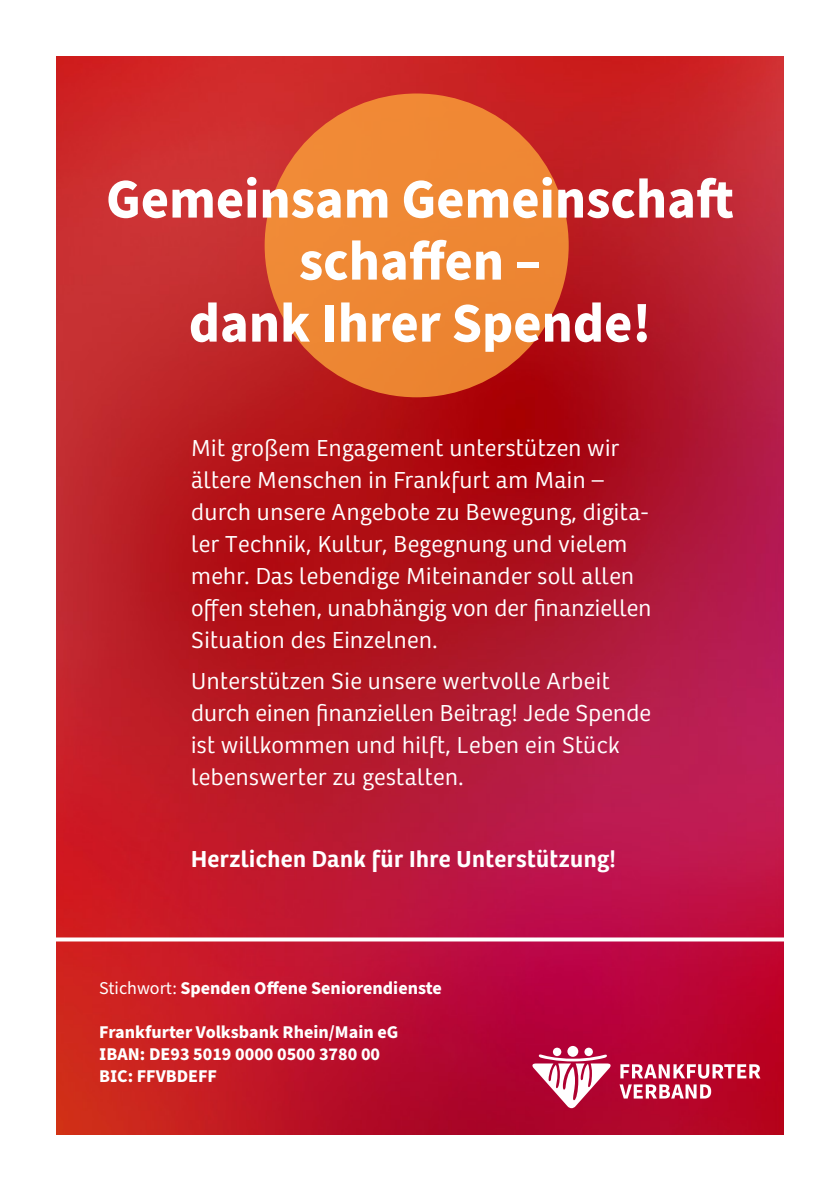
<style>
.page{position:relative;width:840px;height:1191px;background:#fff}
.page>*{position:absolute;margin:0;border:0;box-sizing:border-box;transform-origin:0 0}
.t1{font:700 56px/62px "Source Sans Pro";color:#fff;text-align:center}
.t2{font:300 24px/32px "Bree";letter-spacing:.02em;color:#fff}
.t3{font:600 24px "Bree";letter-spacing:.02em;color:#fff}
.t4{font:700 18px/22px "Source Sans Pro";color:#fff}
.s1{font-weight:400}
</style>
<div class="page">
<img style="left:57px;top:57px;width:725px;height:1077px">
<div style="left:264px;top:93px;width:304px;height:304px;background:#ee8834;border-radius:50%"></div>
<svg style="left:56px;top:937px;width:728px;height:4px"></svg>
<svg style="left:620px;top:1064px;width:140px;height:14px"></svg>
<svg style="left:619px;top:1084px;width:91px;height:14px"></svg>
<svg style="left:532px;top:1046px;width:78px;height:62px"></svg>
<h1 class="t1" style="left:106px;top:169px;width:629px">Gemeinsam Gemeinschaft schaffen –<br>dank Ihrer Spende!</h1>
<p class="t2" style="left:191px;top:430px;width:461px">Mit großem Engagement unterstützen wir ältere Menschen in Frankfurt am Main – durch unsere Angebote zu Bewegung, digita&shy;ler Technik, Kultur, Begegnung und vielem mehr. Das lebendige Miteinander soll allen offen stehen, unabhängig von der finanziellen Situation des Einzelnen.</p>
<p class="t2" style="left:191px;top:663px;width:461px">Unterstützen Sie unsere wertvolle Arbeit durch einen finanziellen Beitrag! Jede Spende ist willkommen und hilft, Leben ein Stück lebenswerter zu gestalten.</p>
<p class="t3" style="left:191px;top:840px;width:426px">Herzlichen Dank für Ihre Unterstützung!</p>
<p class="t4" style="left:99px;top:977px;width:344px"><span class="s1">Stichwort:</span> Spenden Offene Seniorendienste</p>
<p class="t4" style="left:99px;top:1021px;width:300px">Frankfurter Volksbank Rhein/Main eG<br>IBAN: DE93 5019 0000 0500 3780 00<br>BIC: FFVBDEFF</p>
</div>
